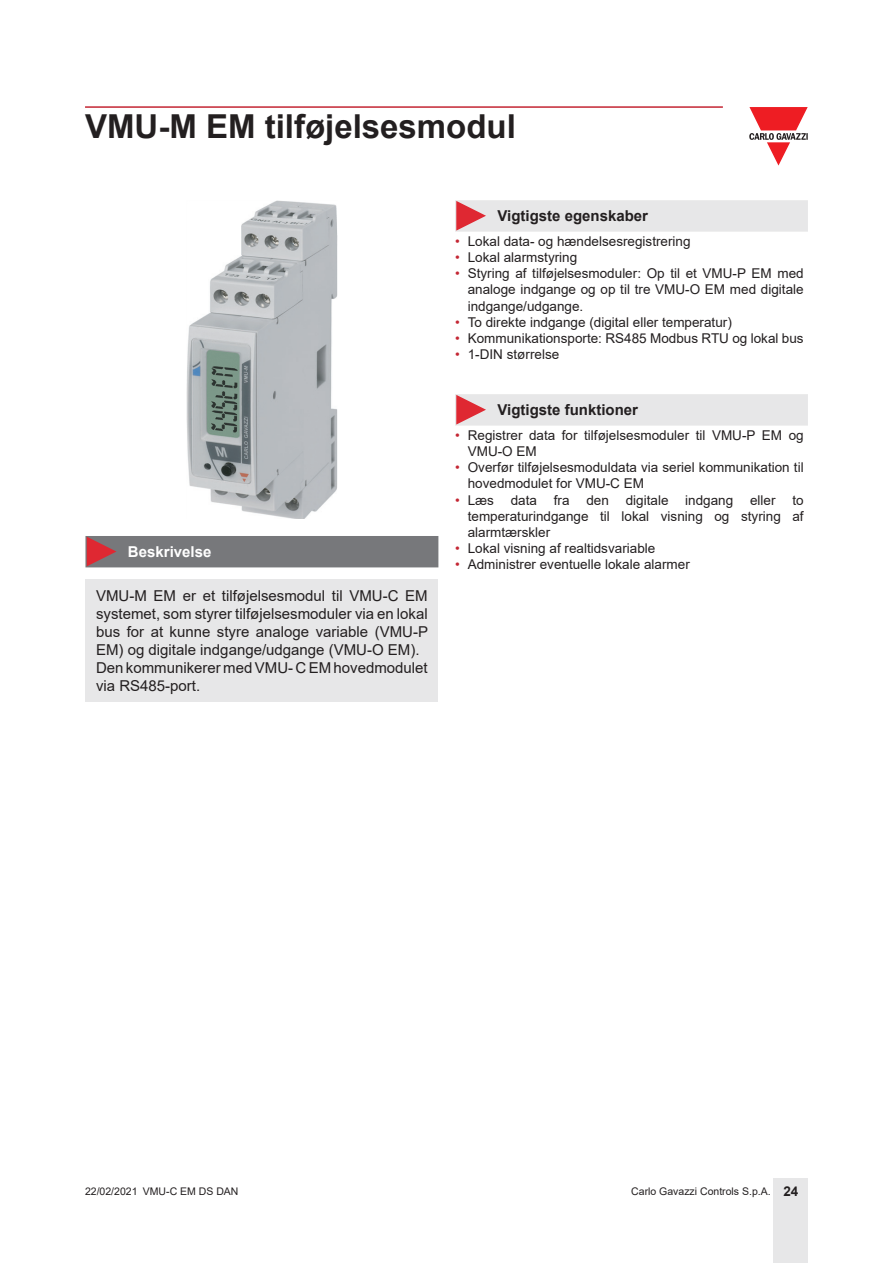
<style>
.page{position:relative;width:893px;height:1263px;background:#fff}
.page>*{position:absolute;margin:0;border:0;box-sizing:border-box;transform-origin:0 0}
.t1{font:700 33px "Arial";color:#231f20}
.Testo{font:15px/18px "Arial";color:#231f20;text-align:justify}
.Titolo03{font:700 15px "Arial";color:#231f20}
.Titolo04{font:700 15px "Arial";color:#fff}
.t2{font:13.5px/16.2px "Arial";color:#231f20;text-align:justify}
.t3{font:10.5px "Arial";color:#231f20}
.s1{color:#c42633}
.s2{font-weight:700;font-size:13.5px}
</style>
<div class="page">
<hr style="left:85px;top:106px;width:638px;height:2px;background:#c42633">
<div style="left:774px;top:1178px;width:34px;height:85px;background:#e7e7e8"></div>
<svg style="left:749px;top:107px;width:59px;height:59px"></svg>
<div style="left:85px;top:579px;width:353px;height:122px;background:#e7e7e8"></div>
<img style="left:187px;top:201px;width:150px;height:318px">
<div style="left:85px;top:536px;width:353px;height:31px;background:#77787b"></div>
<div style="left:455px;top:200px;width:353px;height:32px;background:#e7e7e8"></div>
<svg style="left:455px;top:394px;width:353px;height:32px;background:#e7dfe1"></svg>
<h1 class="t1" style="left:85px;top:103px;width:432px">VMU-M EM tilføjelsesmodul</h1>
<p class="Titolo04" style="left:128px;top:541px;width:85px">Beskrivelse</p>
<p class="Testo" style="left:96px;top:586px;width:333px">VMU-M EM er et tilføjelsesmodul til VMU-C EM systemet, som styrer tilføjelsesmoduler via en lokal bus for at kunne styre analoge variable (VMU-P EM) og digitale indgange/udgange (VMU-O EM).</p>
<p class="Testo" style="left:96px;top:658px;width:333px">Den kommunikerer med VMU- C EM hovedmodulet via RS485-port.</p>
<p class="Titolo03" style="left:497px;top:206px;width:152px">Vigtigste egenskaber</p>
<p class="t2" style="left:455px;top:233px;width:237px"><span class="s1">•</span> Lokal data- og hændelsesregistrering</p>
<p class="t2" style="left:455px;top:249px;width:124px"><span class="s1">•</span> Lokal alarmstyring</p>
<p class="t2" style="left:468px;top:265px;width:337px;text-indent:-13px"><span class="s1">•</span> Styring af tilføjelsesmoduler: Op til et VMU-P EM med analoge indgange og op til tre VMU-O EM med digitale indgange/udgange.</p>
<p class="t2" style="left:455px;top:314px;width:278px"><span class="s1">•</span> To direkte indgange (digital eller temperatur)</p>
<p class="t2" style="left:455px;top:330px;width:350px"><span class="s1">•</span> Kommunikationsporte: RS485 Modbus RTU og lokal bus</p>
<p class="t2" style="left:455px;top:346px;width:106px"><span class="s1">•</span> 1-DIN størrelse</p>
<p class="Titolo03" style="left:497px;top:399px;width:142px">Vigtigste funktioner</p>
<p class="t2" style="left:468px;top:427px;width:337px;text-indent:-13px"><span class="s1">•</span> Registrer data for tilføjelsesmoduler til VMU-P EM og<br>VMU-O EM</p>
<p class="t2" style="left:468px;top:459px;width:337px;text-indent:-13px"><span class="s1">•</span> Overfør tilføjelsesmoduldata via seriel kommunikation til hovedmodulet for VMU-C EM</p>
<p class="t2" style="left:468px;top:492px;width:337px;text-indent:-13px"><span class="s1">•</span> Læs data fra den digitale indgang eller to temperaturindgange til lokal visning og styring af alarmtærskler</p>
<p class="t2" style="left:455px;top:540px;width:202px"><span class="s1">•</span> Lokal visning af realtidsvariable</p>
<p class="t2" style="left:455px;top:556px;width:236px"><span class="s1">•</span> Administrer eventuelle lokale alarmer</p>
<p class="t3" style="left:85px;top:1183px;width:155px">22/02/2021 VMU-C EM DS DAN</p>
<p class="t3" style="left:631px;top:1183px;width:169px">Carlo Gavazzi Controls S.p.A. <span class="s2">24</span></p>
</div>
